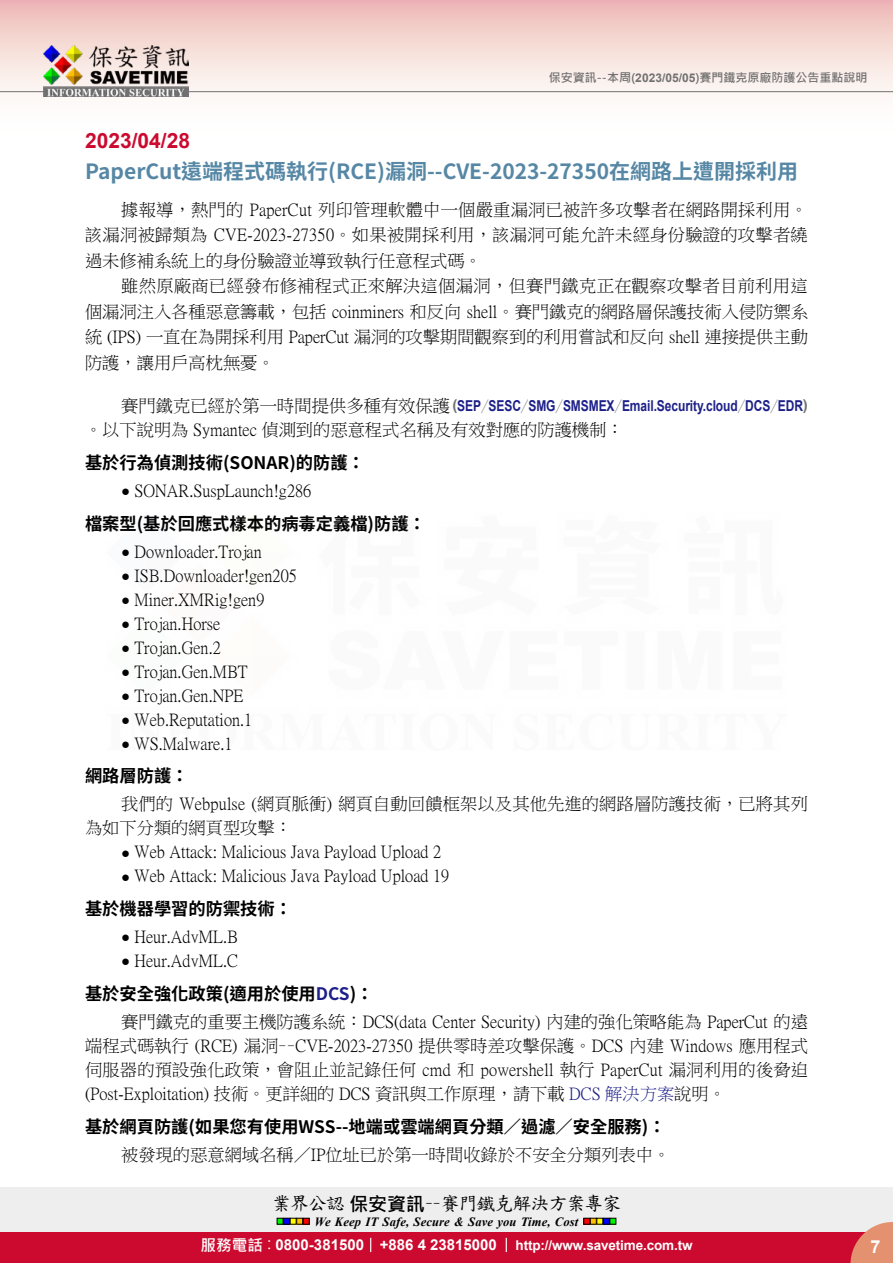
<style>
.page{position:relative;width:893px;height:1263px;background:#fff}
.page>*{position:absolute;margin:0;border:0;box-sizing:border-box;transform-origin:0 0}
.t1{font:700 21px "Source Han Sans TW";color:#5687a5}
.t2{font:700 21px "Arial";color:#cc0a2f}
.t3{font:18.9px "DF Kai Shu SB Estd BF";letter-spacing:-.05em;color:#000}
.t4{font:700 18px "Arial";color:#fff}
.t5{font:17.25px/25.5px "P Ming Li U";color:#000;text-align:justify}
.t6{font:700 17.25px "Source Han Sans TW";color:#000}
.t7{font:700 15px "Arial";letter-spacing:-.005em;color:#1d2088;scale:.8 1}
.t8{font:700 13.5px "Arial";letter-spacing:-.01em;color:#fff}
.t9{font:italic 700 12.6px "Times New Roman";letter-spacing:.005em;color:#000}
.t10{font:700 12px "Microsoft Jheng Hei";color:#727171}
.s1{font-family:"Arial"}
.s2{font-family:"P Ming Li U";font-weight:400;font-size:17.25px;color:#000}
.s3{color:#727171}
.s4{font-family:"Source Han Sans TW";font-weight:800;color:#727171}
.s5{font-family:"Arial";font-size:15px}
.s6{color:#1d2088}
.s7{font-family:"Microsoft Jheng Hei";font-weight:700}
.s8{font-family:"Microsoft Jheng Hei";font-size:15.6px}
.s9{font-family:"Microsoft Jheng Hei";font-weight:400;font-size:15.6px}
.s10{font-size:15px}
</style>
<div class="page">
<div style="left:0;top:1187px;width:893px;height:49px;background:#eee"></div>
<svg style="left:277px;top:1218px;width:32px;height:6px"></svg>
<svg style="left:584px;top:1218px;width:32px;height:6px"></svg>
<div style="left:0;top:1232px;width:893px;height:31px;background:#cc0a2f"></div>
<svg style="left:850px;top:1222px;width:43px;height:41px"></svg>
<svg style="left:370px;top:1238px;width:1px;height:14px"></svg>
<svg style="left:506px;top:1238px;width:1px;height:14px"></svg>
<div style="left:0;top:0;width:893px;height:141px;background:linear-gradient(to bottom,#efc0bb,#fff)"></div>
<hr style="left:0;top:91px;width:893px;height:1px;background:#727171">
<img style="left:44px;top:46px;width:145px;height:51px">
<p class="t10" style="left:549px;top:70px;width:320px">保安資訊--本周(<span class="s1">2023/05/05</span>)賽門鐵克原廠防護公告重點說明</p>
<p class="t2" style="left:85px;top:126px;width:107px">2023/04/28</p>
<p class="t1" style="left:85px;top:160px;width:715px">PaperCut遠端程式碼執行(RCE)漏洞--CVE-2023-27350在網路上遭開採利用</p>
<p class="t5" style="left:85px;top:197px;width:724px;text-indent:36px">據報導，熱門的 PaperCut 列印管理軟體中一個嚴重漏洞已被許多攻擊者在網路開採利用。該漏洞被歸類為 CVE-2023-27350。如果被開採利用，該漏洞可能允許未經身份驗證的攻擊者繞過未修補系統上的身份驗證並導致執行任意程式碼。</p>
<p class="t5" style="left:85px;top:273px;width:724px;text-indent:36px">雖然原廠商已經發布修補程式正來解決這個漏洞，但賽門鐵克正在觀察攻擊者目前利用這個漏洞注入各種惡意籌載，包括 coinminers 和反向 shell。賽門鐵克的網路層保護技術入侵防禦系統 (IPS) 一直在為開採利用 PaperCut 漏洞的攻擊期間觀察到的利用嘗試和反向 shell 連接提供主動防護，讓用戶高枕無憂。</p>
<p class="t7" style="left:121px;top:395px;width:860px"><span class="s2">賽門鐵克已經於第一時間提供多種有效保護</span><span class="s3">(</span>SEP<span class="s4">／</span>SESC<span class="s4">／</span>SMG<span class="s4">／</span>SMSMEX<span class="s4">／</span>Email.Security.cloud<span class="s4">／</span>DCS<span class="s4">／</span>EDR<span class="s3">)</span></p>
<p class="t5" style="left:85px;top:417px;width:540px">。以下說明為 Symantec 偵測到的惡意程式名稱及有效對應的防護機制：</p>
<p class="t6" style="left:85px;top:453px;width:281px">基於行為偵測技術(SONAR)的防護：</p>
<p class="t5" style="left:121px;top:478px;width:192px"><span class="s5">●</span> SONAR.SuspLaunch!g286</p>
<p class="t6" style="left:85px;top:514px;width:342px">檔案型(基於回應式樣本的病毒定義檔)防護：</p>
<p class="t5" style="left:121px;top:539px;width:142px"><span class="s5">●</span> Downloader.Trojan</p>
<p class="t5" style="left:121px;top:563px;width:177px"><span class="s5">●</span> ISB.Downloader!gen205</p>
<p class="t5" style="left:121px;top:587px;width:145px"><span class="s5">●</span> Miner.XMRig!gen9</p>
<p class="t5" style="left:121px;top:611px;width:101px"><span class="s5">●</span> Trojan.Horse</p>
<p class="t5" style="left:121px;top:635px;width:101px"><span class="s5">●</span> Trojan.Gen.2</p>
<p class="t5" style="left:121px;top:659px;width:128px"><span class="s5">●</span> Trojan.Gen.MBT</p>
<p class="t5" style="left:121px;top:683px;width:124px"><span class="s5">●</span> Trojan.Gen.NPE</p>
<p class="t5" style="left:121px;top:707px;width:133px"><span class="s5">●</span> Web.Reputation.1</p>
<p class="t5" style="left:121px;top:731px;width:113px"><span class="s5">●</span> WS.Malware.1</p>
<p class="t6" style="left:85px;top:766px;width:105px">網路層防護：</p>
<p class="t5" style="left:85px;top:792px;width:724px;line-height:24px;text-indent:36px">我們的 Webpulse (網頁脈衝) 網頁自動回饋框架以及其他先進的網路層防護技術，已將其列為如下分類的網頁型攻擊：</p>
<p class="t5" style="left:121px;top:839px;width:322px"><span class="s5">●</span> Web Attack: Malicious Java Payload Upload 2</p>
<p class="t5" style="left:121px;top:863px;width:330px"><span class="s5">●</span> Web Attack: Malicious Java Payload Upload 19</p>
<p class="t6" style="left:85px;top:899px;width:209px">基於機器學習的防禦技術：</p>
<p class="t5" style="left:121px;top:924px;width:118px"><span class="s5">●</span> Heur.AdvML.B</p>
<p class="t5" style="left:121px;top:948px;width:118px"><span class="s5">●</span> Heur.AdvML.C</p>
<p class="t6" style="left:85px;top:984px;width:290px">基於安全強化政策(適用於使用<span class="s6">DCS</span>)：</p>
<p class="t5" style="left:85px;top:1010px;width:725px;line-height:24px;text-indent:36px">賽門鐵克的重要主機防護系統：DCS(data Center Security) 內建的強化策略能為 PaperCut 的遠端程式碼執行 (RCE) 漏洞－－CVE-2023-27350 提供零時差攻擊保護。DCS 內建 Windows 應用程式伺服器的預設強化政策，會阻止並記錄任何 cmd 和 powershell 執行 PaperCut 漏洞利用的後脅迫(Post-Exploitation) 技術。更詳細的 DCS 資訊與工作原理，請下載 <span class="s6">DCS 解決方案</span>說明。</p>
<p class="t6" style="left:85px;top:1117px;width:582px">基於網頁防護(如果您有使用WSS--地端或雲端網頁分類／過濾／安全服務)：</p>
<p class="t5" style="left:121px;top:1142px;width:551px">被發現的惡意網域名稱／IP位址已於第一時間收錄於不安全分類列表中。</p>
<p class="t3" style="left:272px;top:1194px;width:351px">業界公認<span class="s7">保安資訊</span>－－賽門鐵克解決方案專家</p>
<p class="t9" style="left:315px;top:1212px;width:265px">We Keep IT Safe, Secure &amp; Save you Time, Cost</p>
<p class="t8" style="left:200px;top:1235px;width:494px"><span class="s8">服務電話</span><span class="s9">：</span><span class="s10">0800-381500 +886 4 23815000</span> http://www.savetime.com.tw</p>
<p class="t4" style="left:870px;top:1234px;width:12px">7</p>
</div>
